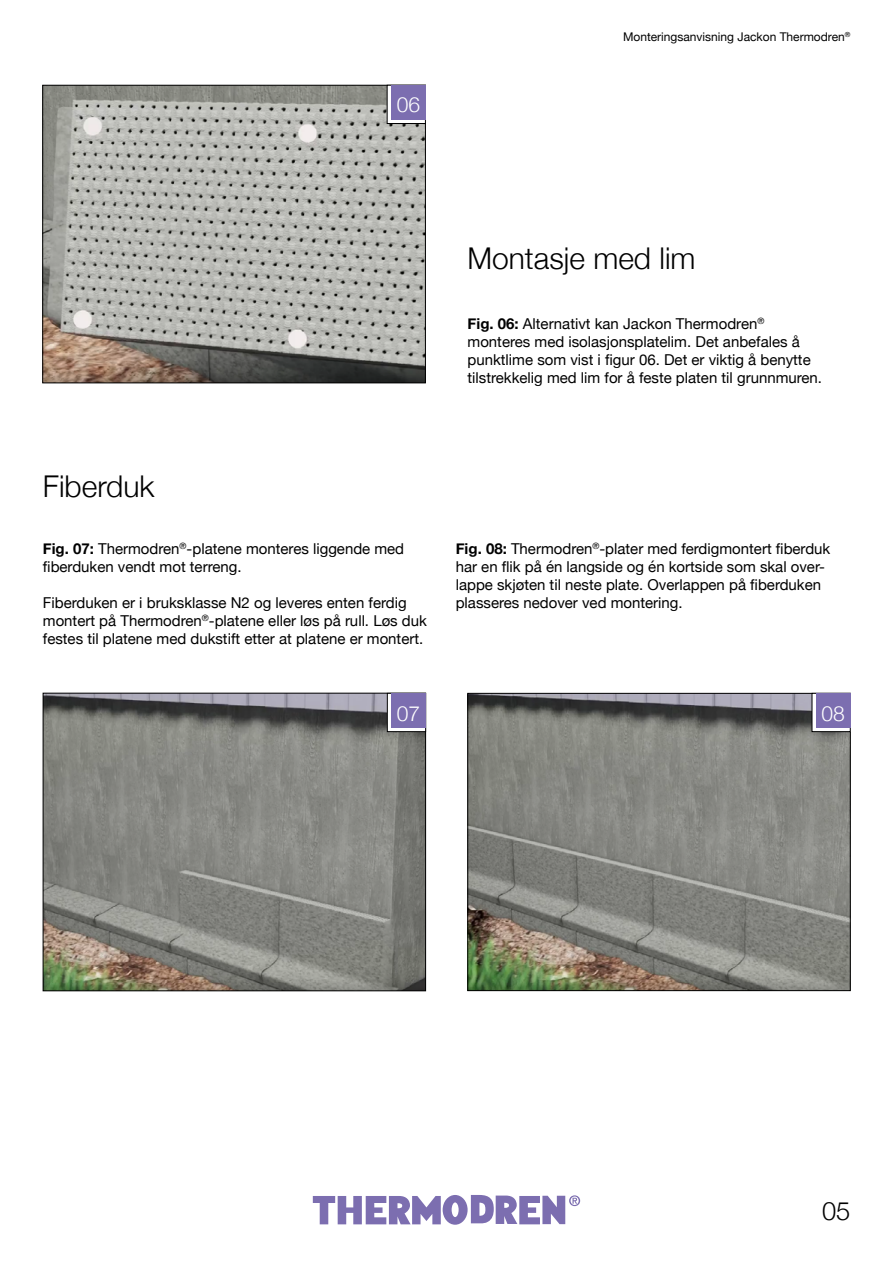
<style>
.page{position:relative;width:893px;height:1263px;background:#fff}
.page>*{position:absolute;margin:0;border:0;box-sizing:border-box;transform-origin:0 0}
.t1{font:300 30px "Helvetica Neue";color:#000}
.t2{font:300 25.5px "Helvetica Neue";color:#000}
.t3{font:300 21px "Helvetica Neue";color:#fff}
.t4{font:15px/18px "Helvetica Neue";color:#000}
.t5{font:12px "Helvetica Neue";color:#000}
.s1{font-weight:700}
</style>
<div class="page">
<img style="left:45px;top:87px;width:379px;height:294px">
<div style="left:43px;top:85px;width:383px;height:298px;border:1px solid #000"></div>
<svg style="left:389px;top:87px;width:35px;height:35px"></svg>
<div style="left:387px;top:85px;width:39px;height:39px;border:1px solid #000"></div>
<div style="left:391px;top:85px;width:34px;height:34px;background:#7c6eb0"></div>
<img style="left:470px;top:695px;width:378px;height:294px">
<div style="left:468px;top:693px;width:382px;height:298px;border:1px solid #000"></div>
<svg style="left:814px;top:695px;width:34px;height:35px"></svg>
<div style="left:812px;top:693px;width:38px;height:39px;border:1px solid #000"></div>
<div style="left:816px;top:693px;width:34px;height:34px;background:#7c6eb0"></div>
<img style="left:45px;top:695px;width:379px;height:294px">
<div style="left:43px;top:693px;width:383px;height:298px;border:1px solid #000"></div>
<svg style="left:389px;top:695px;width:35px;height:35px"></svg>
<div style="left:387px;top:693px;width:39px;height:39px;border:1px solid #000"></div>
<div style="left:392px;top:693px;width:34px;height:34px;background:#7c6eb0"></div>
<svg style="left:569px;top:1195px;width:11px;height:11px"></svg>
<svg style="left:571px;top:1196px;width:8px;height:9px"></svg>
<svg style="left:572px;top:1198px;width:5px;height:6px"></svg>
<svg style="left:313px;top:1195px;width:252px;height:30px"></svg>
<h3 class="t3" style="left:397px;top:88px;width:25px">06</h3>
<p class="t5" style="left:623px;top:28px;width:229px">Monteringsanvisning Jackon Thermodren<sup>®</sup></p>
<h1 class="t1" style="left:468px;top:234px;width:229px">Montasje med lim</h1>
<p class="t4" style="left:468px;top:316px;width:356px"><span class="s1">Fig. 06:</span> Alternativt kan Jackon Thermodren<sup>® </sup>monteres med isolasjonsplatelim. Det anbefales å punktlime som vist i figur 06. Det er viktig å benytte tilstrekkelig med lim for å feste platen til grunnmuren.</p>
<h1 class="t1" style="left:43px;top:462px;width:113px">Fiberduk</h1>
<p class="t4" style="left:43px;top:540px;width:363px"><span class="s1">Fig. 07:</span> Thermodren<sup>®</sup>-platene monteres liggende med fiberduken vendt mot terreng.</p>
<p class="t4" style="left:43px;top:594px;width:386px">Fiberduken er i bruksklasse N2 og leveres enten ferdig montert på Thermodren<sup>®</sup>-platene eller løs på rull. Løs duk festes til platene med dukstift etter at platene er montert.</p>
<p class="t4" style="left:456px;top:540px;width:376px"><span class="s1">Fig. 08:</span> Thermodren<sup>®</sup>-plater med ferdigmontert fiberduk har en flik på én langside og én kortside som skal over&shy;lappe skjøten til neste plate. Overlappen på fiberduken plasseres nedover ved montering.</p>
<h3 class="t3" style="left:397px;top:696px;width:25px">07</h3>
<h3 class="t3" style="left:822px;top:696px;width:25px">08</h3>
<h2 class="t2" style="left:822px;top:1190px;width:30px">05</h2>
</div>
